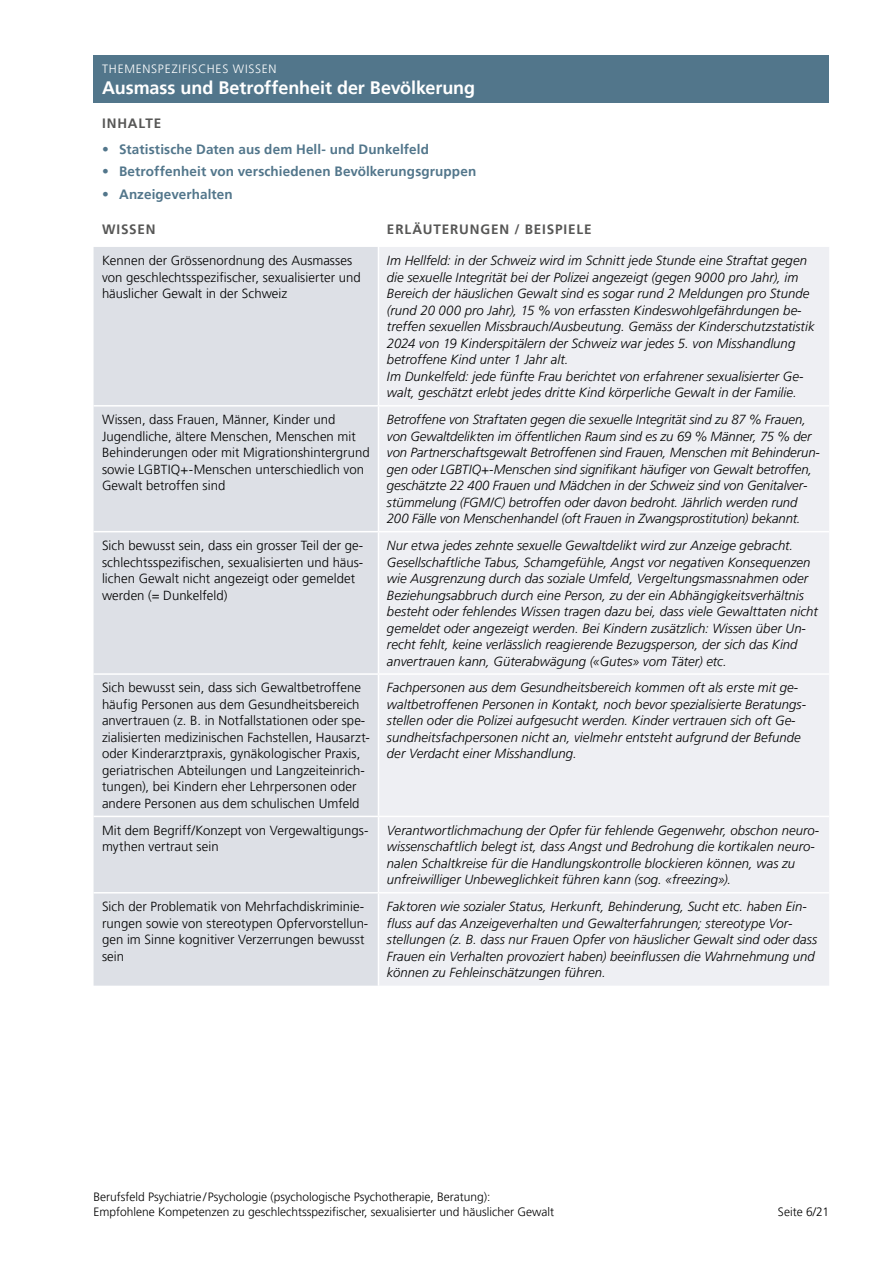
<style>
.page{position:relative;width:893px;height:1263px;background:#fff}
.page>*{position:absolute;margin:0;border:0;box-sizing:border-box;transform-origin:0 0}
.THEMENBEREICH_Titel_blau{font:700 18px "Frutiger LT Pro";letter-spacing:-.005em;color:#fff}
.t1{font:700 13.5px "Frutiger LT Pro";letter-spacing:.01em;color:#52768b}
.Tabelle__Kategorie_8pt_Bold_Caps{font:700 13.5px "Frutiger LT Pro";letter-spacing:.065em;color:#575756}
.Tabelle__Erläuterungen___Beispiele{font:italic 300 13.2px/16.5px "Frutiger LT Pro";letter-spacing:.005em;color:#000}
.Tabelle__Wissen{font:300 13.2px/16.5px "Frutiger LT Pro";letter-spacing:.005em;color:#000}
.t2{font:300 12px/14.4px "Frutiger LT Pro";color:#000}
.THEMENBEREICH_Kategorie_blau{font:300 12px "Frutiger LT Pro";letter-spacing:.065em;color:#fff}
</style>
<div class="page">
<div style="left:94px;top:55px;width:735px;height:25px;background:#52768b"></div>
<div style="left:94px;top:77px;width:735px;height:26px;background:#52768b"></div>
<div style="left:94px;top:247px;width:284px;height:739px;background:#dde0e6"></div>
<div style="left:379px;top:247px;width:450px;height:739px;background:#eeeff3"></div>
<hr style="left:94px;top:405px;width:284px;height:2px;background:#fff">
<hr style="left:378px;top:405px;width:451px;height:2px;background:#fff">
<hr style="left:94px;top:531px;width:284px;height:1px;background:#fff">
<hr style="left:378px;top:531px;width:451px;height:1px;background:#fff">
<hr style="left:94px;top:673px;width:284px;height:2px;background:#fff">
<hr style="left:378px;top:673px;width:451px;height:2px;background:#fff">
<hr style="left:94px;top:816px;width:284px;height:1px;background:#fff">
<hr style="left:378px;top:816px;width:451px;height:1px;background:#fff">
<hr style="left:94px;top:892px;width:284px;height:1px;background:#fff">
<hr style="left:378px;top:892px;width:451px;height:1px;background:#fff">
<h1 class="THEMENBEREICH_Kategorie_blau" style="left:102px;top:62px;width:176px">THEMENSPEZIFISCHES WISSEN</h1>
<h2 class="THEMENBEREICH_Titel_blau" style="left:102px;top:77px;width:375px">Ausmass und Betroffenheit der Bevölkerung</h2>
<h3 class="Tabelle__Kategorie_8pt_Bold_Caps" style="left:102px;top:115px;width:61px">INHALTE</h3>
<p class="t1" style="left:102px;top:141px;width:328px">• Statistische Daten aus dem Hell- und Dunkelfeld</p>
<p class="t1" style="left:102px;top:164px;width:376px">• Betroffenheit von verschiedenen Bevölkerungsgruppen</p>
<p class="t1" style="left:102px;top:186px;width:132px">• Anzeigeverhalten</p>
<h3 class="Tabelle__Kategorie_8pt_Bold_Caps" style="left:102px;top:221px;width:55px">WISSEN</h3>
<h3 class="Tabelle__Kategorie_8pt_Bold_Caps" style="left:387px;top:221px;width:206px">ERLÄUTERUNGEN / BEISPIELE</h3>
<p class="Tabelle__Wissen" style="left:102px;top:253px;width:260px">Kennen der Grössenordnung des Ausmasses von geschlechtsspezifischer, sexualisierter und häuslicher Gewalt in der Schweiz</p>
<p class="Tabelle__Erläuterungen___Beispiele" style="left:387px;top:253px;width:429px">Im Hellfeld: in der Schweiz wird im Schnitt jede Stunde eine Straftat gegen die sexuelle Integrität bei der Polizei angezeigt (gegen 9000 pro Jahr), im Bereich der häuslichen Gewalt sind es sogar rund 2 Meldungen pro Stunde (rund 20 000 pro Jahr), 15 % von erfassten Kindeswohlgefährdungen be&shy;treffen sexuellen Missbrauch/Ausbeutung. Gemäss der Kinderschutzstatistik 2024 von 19 Kinderspitälern der Schweiz war jedes 5. von Misshandlung betroffene Kind unter 1 Jahr alt.</p>
<p class="Tabelle__Erläuterungen___Beispiele" style="left:387px;top:368px;width:418px">Im Dunkelfeld: jede fünfte Frau berichtet von erfahrener sexualisierter Ge&shy;walt, geschätzt erlebt jedes dritte Kind körperliche Gewalt in der Familie.</p>
<p class="Tabelle__Wissen" style="left:102px;top:411px;width:269px">Wissen, dass Frauen, Männer, Kinder und Jugendliche, ältere Menschen, Menschen mit Behinderungen oder mit Migrationshintergrund sowie LGBTIQ+-Menschen unterschiedlich von Gewalt betroffen sind</p>
<p class="Tabelle__Erläuterungen___Beispiele" style="left:387px;top:411px;width:434px">Betroffene von Straftaten gegen die sexuelle Integrität sind zu 87 % Frauen, von Gewaltdelikten im öffentlichen Raum sind es zu 69 % Männer, 75 % der von Partnerschaftsgewalt Betroffenen sind Frauen, Menschen mit Behinderun&shy;gen oder LGBTIQ+-Menschen sind signifikant häufiger von Gewalt betroffen, geschätzte 22 400 Frauen und Mädchen in der Schweiz sind von Genitalver&shy;stümmelung (FGM/C) betroffen oder davon bedroht. Jährlich werden rund 200 Fälle von Menschenhandel (oft Frauen in Zwangsprostitution) bekannt.</p>
<p class="Tabelle__Wissen" style="left:102px;top:537px;width:263px">Sich bewusst sein, dass ein grosser Teil der ge&shy;schlechtsspezifischen, sexualisierten und häus&shy;lichen Gewalt nicht angezeigt oder gemeldet werden (= Dunkelfeld)</p>
<p class="Tabelle__Erläuterungen___Beispiele" style="left:387px;top:537px;width:432px">Nur etwa jedes zehnte sexuelle Gewaltdelikt wird zur Anzeige gebracht.<br>Gesellschaftliche Tabus, Schamgefühle, Angst vor negativen Konsequenzen wie Ausgrenzung durch das soziale Umfeld, Vergeltungsmassnahmen oder Beziehungsabbruch durch eine Person, zu der ein Abhängigkeitsverhältnis besteht oder fehlendes Wissen tragen dazu bei, dass viele Gewalttaten nicht gemeldet oder angezeigt werden. Bei Kindern zusätzlich: Wissen über Un&shy;recht fehlt, keine verlässlich reagierende Bezugsperson, der sich das Kind anvertrauen kann, Güterabwägung («Gutes» vom Täter) etc.</p>
<p class="Tabelle__Wissen" style="left:102px;top:680px;width:269px">Sich bewusst sein, dass sich Gewaltbetroffene häufig Personen aus dem Gesundheitsbereich anvertrauen (z. B. in Notfallstationen oder spe&shy;zialisierten medizinischen Fachstellen, Hausarzt&shy;oder Kinderarztpraxis, gynäkologischer Praxis, geriatrischen Abteilungen und Langzeiteinrich&shy;tungen), bei Kindern eher Lehrpersonen oder andere Personen aus dem schulischen Umfeld</p>
<p class="Tabelle__Erläuterungen___Beispiele" style="left:387px;top:680px;width:421px">Fachpersonen aus dem Gesundheitsbereich kommen oft als erste mit ge&shy;waltbetroffenen Personen in Kontakt, noch bevor spezialisierte Beratungs&shy;stellen oder die Polizei aufgesucht werden. Kinder vertrauen sich oft Ge&shy;sundheitsfachpersonen nicht an, vielmehr entsteht aufgrund der Befunde der Verdacht einer Misshandlung.</p>
<p class="Tabelle__Wissen" style="left:102px;top:822px;width:268px">Mit dem Begriff/Konzept von Vergewaltigungs&shy;mythen vertraut sein</p>
<p class="Tabelle__Erläuterungen___Beispiele" style="left:387px;top:822px;width:434px">Verantwortlichmachung der Opfer für fehlende Gegenwehr, obschon neuro&shy;wissenschaftlich belegt ist, dass Angst und Bedrohung die kortikalen neuro&shy;nalen Schaltkreise für die Handlungskontrolle blockieren können, was zu unfreiwilliger Unbeweglichkeit führen kann (sog. «freezing»).</p>
<p class="Tabelle__Wissen" style="left:102px;top:898px;width:268px">Sich der Problematik von Mehrfachdiskriminie&shy;rungen sowie von stereotypen Opfervorstellun&shy;gen im Sinne kognitiver Verzerrungen bewusst sein</p>
<p class="Tabelle__Erläuterungen___Beispiele" style="left:387px;top:898px;width:432px">Faktoren wie sozialer Status, Herkunft, Behinderung, Sucht etc. haben Ein&shy;fluss auf das Anzeigeverhalten und Gewalterfahrungen; stereotype Vor&shy;stellungen (z. B. dass nur Frauen Opfer von häuslicher Gewalt sind oder dass Frauen ein Verhalten provoziert haben) beeinflussen die Wahrnehmung und können zu Fehleinschätzungen führen.</p>
<p class="t2" style="left:94px;top:1190px;width:462px">Berufsfeld Psychiatrie/Psychologie (psychologische Psychotherapie, Beratung):<br>Empfohlene Kompetenzen zu geschlechtsspezifischer, sexualisierter und häuslicher Gewalt</p>
<p class="t2" style="left:778px;top:1204px;width:53px">Seite 6/21</p>
</div>
